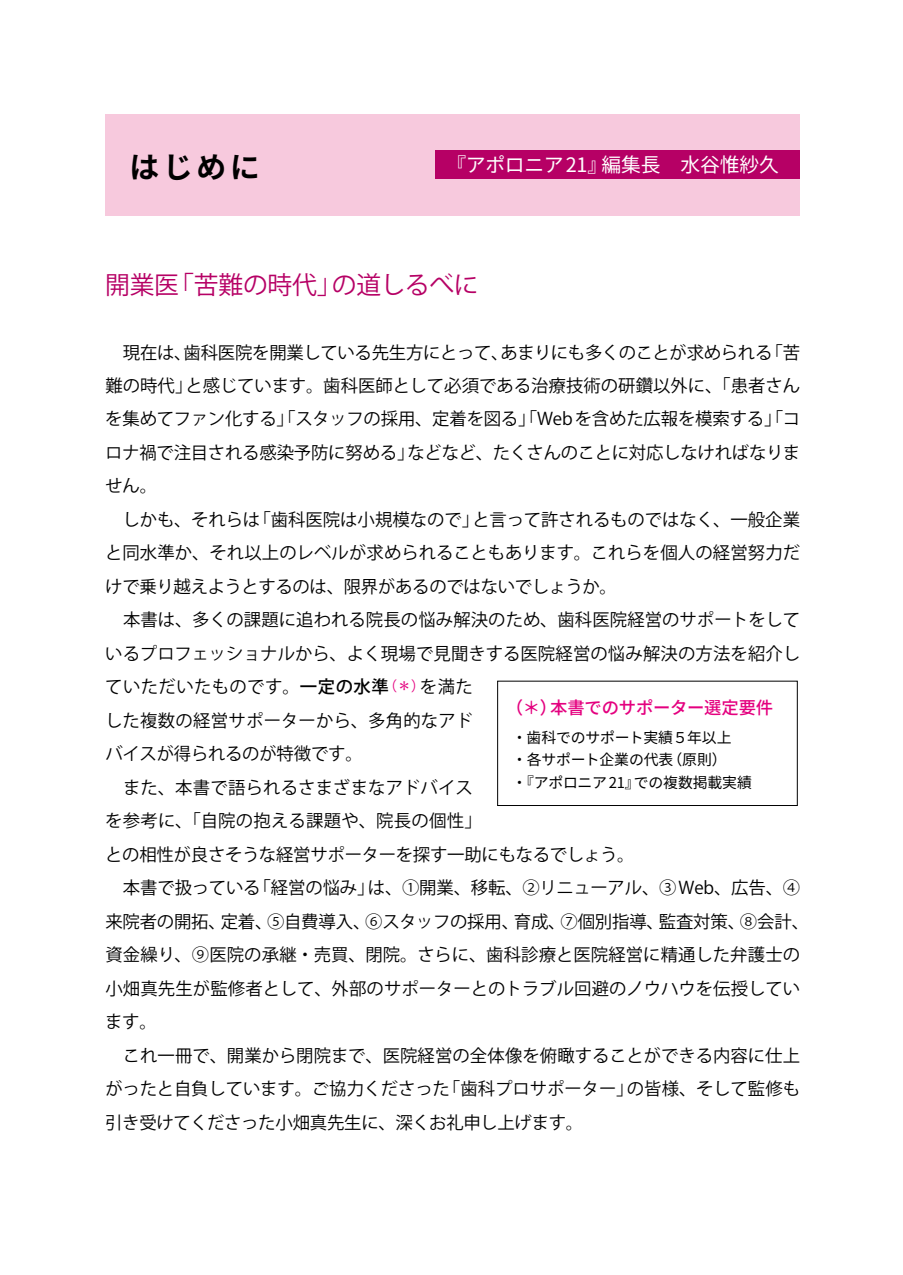
<style>
.page{position:relative;width:903px;height:1275px;background:#fff}
.page>*{position:absolute;margin:0;border:0;box-sizing:border-box;transform-origin:0 0}
.t1{font:700 29.75px "Source Han Sans JP";color:#000}
.t2{font:24.85px "Koz Go Pro";letter-spacing:-.01em;color:#b60065}
.t3{font:19.78px "Source Han Sans JP";letter-spacing:-.01em;color:#fff}
.t4{font:17.32px/33.4px "Koz Go Pro";letter-spacing:-.005em;color:#000}
.t5{font:500 17.32px "Source Han Sans JP";letter-spacing:-.015em;color:#e4007f}
.t6{font:14.88px/22.4px "Source Han Sans JP";letter-spacing:-.015em;color:#000}
.s1{font-weight:500}
</style>
<div class="page">
<div style="left:105px;top:114px;width:695px;height:102px;background:#f7c9dd"></div>
<div style="left:435px;top:151px;width:365px;height:28px;background:#b60065"></div>
<div style="left:497px;top:681px;width:300px;height:125px;border:1px solid #000"></div>
<h1 class="t1" style="left:130px;top:150px;width:132px">はじめに</h1>
<p class="t3" style="left:446px;top:154px;width:334px">『アポロニア 21』編集長　水谷惟紗久</p>
<h2 class="t2" style="left:105px;top:269px;width:375px">開業医「苦難の時代」の道しるべに</h2>
<p class="t4" style="left:105px;top:336px;width:705px">　現在は、歯科医院を開業している先生方にとって、あまりにも多くのことが求められる「苦難の時代」と感じています。歯科医師として必須である治療技術の研鑽以外に、「患者さんを集めてファン化する」「スタッフの採用、定着を図る」「Webを含めた広報を模索する」「コロナ禍で注目される感染予防に努める」などなど、たくさんのことに対応しなければなりません。<br>　しかも、それらは「歯科医院は小規模なので」と言って許されるものではなく、一般企業と同水準か、それ以上のレベルが求められることもあります。これらを個人の経営努力だけで乗り越えようとするのは、限界があるのではないでしょうか。<br>　本書は、多くの課題に追われる院長の悩み解決のため、歯科医院経営のサポートをしているプロフェッショナルから、よく現場で見聞きする医院経営の悩み解決の方法を紹介していただいたものです。<span class="s1">一定の水準</span><sup>（＊）</sup>を満た<br>した複数の経営サポーターから、多角的なアド<br>バイスが得られるのが特徴です。<br>　また、本書で語られるさまざまなアドバイス<br>を参考に、「自院の抱える課題や、院長の個性」<br>との相性が良さそうな経営サポーターを探す一助にもなるでしょう。<br>　本書で扱っている「経営の悩み」は、①開業、移転、②リニューアル、③ Web、広告、④来院者の開拓、定着、⑤自費導入、⑥スタッフの採用、育成、⑦個別指導、監査対策、⑧会計、資金繰り、⑨医院の承継・売買、閉院。さらに、歯科診療と医院経営に精通した弁護士の小畑真先生が監修者として、外部のサポーターとのトラブル回避のノウハウを伝授しています。<br>　これ一冊で、開業から閉院まで、医院経営の全体像を俯瞰することができる内容に仕上がったと自負しています。ご協力くださった「歯科プロサポーター」の皆様、そして監修も引き受けてくださった小畑真先生に、深くお礼申し上げます。</p>
<p class="t5" style="left:506px;top:697px;width:269px">（＊）本書でのサポーター選定要件</p>
<p class="t6" style="left:512px;top:727px;width:241px">・歯科でのサポート実績５年以上<br>・各サポート企業の代表（原則）<br>・『アポロニア 21』での複数掲載実績</p>
</div>
